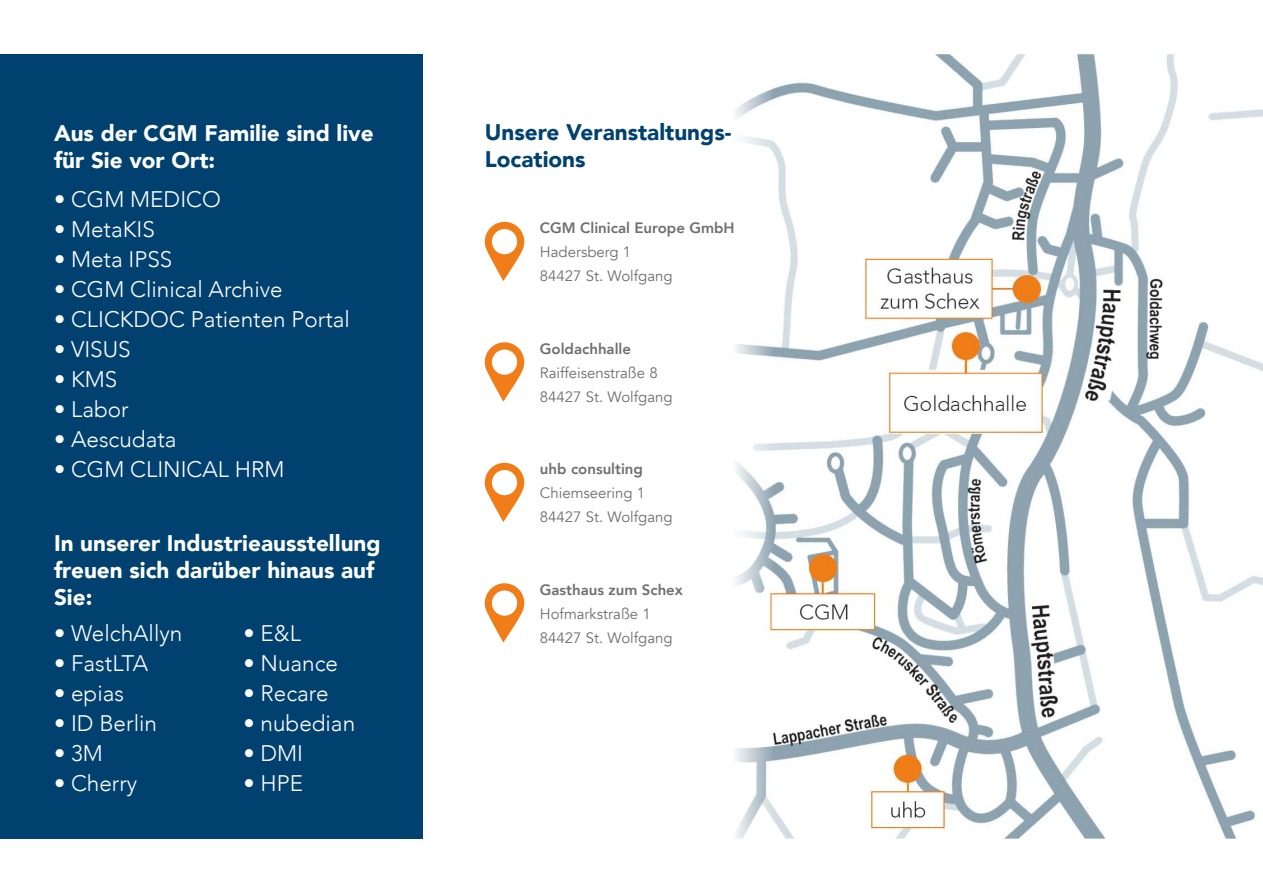
<style>
.page{position:relative;width:1263px;height:893px;background:#fff}
.page>*{position:absolute;margin:0;border:0;box-sizing:border-box;transform-origin:0 0}
.t1{font:300 22.5px "Avenir LT Com";color:#fff}
.t2{font:900 22.5px/27px "Avenir LT Com";color:#fff}
.t3{font:900 22.5px/27px "Avenir LT Com";color:#004170}
.t4{font:15px/24px "Avenir LT Com";color:#706f6f}
.t5{font:800 15px "Avenir LT Com";color:#706f6f}
</style>
<div class="page">
<img style="left:735px;top:54px;width:528px;height:785px">
<svg style="left:485px;top:222px;width:39px;height:59px"></svg>
<svg style="left:485px;top:342px;width:39px;height:60px"></svg>
<svg style="left:485px;top:463px;width:39px;height:59px"></svg>
<svg style="left:485px;top:583px;width:39px;height:59px"></svg>
<div style="left:0;top:54px;width:422px;height:785px;background:#004170"></div>
<p class="t2" style="left:54px;top:120px;width:321px">Aus der CGM Familie sind live für Sie vor Ort:</p>
<p class="t1" style="left:54px;top:186px;width:168px">• CGM MEDICO</p>
<p class="t1" style="left:54px;top:216px;width:102px">• MetaKIS</p>
<p class="t1" style="left:54px;top:246px;width:120px">• Meta IPSS</p>
<p class="t1" style="left:54px;top:276px;width:230px">• CGM Clinical Archive</p>
<p class="t1" style="left:54px;top:306px;width:297px">• CLICKDOC Patienten Portal</p>
<p class="t1" style="left:54px;top:336px;width:78px">• VISUS</p>
<p class="t1" style="left:54px;top:366px;width:65px">• KMS</p>
<p class="t1" style="left:54px;top:396px;width:76px">• Labor</p>
<p class="t1" style="left:54px;top:426px;width:124px">• Aescudata</p>
<p class="t1" style="left:54px;top:456px;width:232px">• CGM CLINICAL HRM</p>
<p class="t2" style="left:54px;top:529px;width:328px">In unserer Industrieausstellung freuen sich darüber hinaus auf<br>Sie:</p>
<p class="t1" style="left:54px;top:620px;width:130px">• WelchAllyn</p>
<p class="t1" style="left:54px;top:650px;width:96px">• FastLTA</p>
<p class="t1" style="left:54px;top:680px;width:72px">• epias</p>
<p class="t1" style="left:54px;top:710px;width:104px">• ID Berlin</p>
<p class="t1" style="left:54px;top:740px;width:50px">• 3M</p>
<p class="t1" style="left:54px;top:770px;width:85px">• Cherry</p>
<p class="t1" style="left:243px;top:620px;width:59px">• E&amp;L</p>
<p class="t1" style="left:243px;top:650px;width:96px">• Nuance</p>
<p class="t1" style="left:243px;top:680px;width:87px">• Recare</p>
<p class="t1" style="left:243px;top:710px;width:113px">• nubedian</p>
<p class="t1" style="left:243px;top:740px;width:61px">• DMI</p>
<p class="t1" style="left:243px;top:770px;width:61px">• HPE</p>
<p class="t3" style="left:485px;top:119px;width:248px">Unsere Veranstaltungs-<br>Locations</p>
<p class="t5" style="left:540px;top:219px;width:196px">CGM Clinical Europe GmbH</p>
<p class="t4" style="left:540px;top:240px;width:134px">Hadersberg 1<br>84427 St. Wolfgang</p>
<p class="t5" style="left:540px;top:340px;width:93px">Goldachhalle</p>
<p class="t4" style="left:540px;top:361px;width:134px">Raiffeisenstraße 8<br>84427 St. Wolfgang</p>
<p class="t5" style="left:540px;top:460px;width:105px">uhb consulting</p>
<p class="t4" style="left:540px;top:481px;width:134px">Chiemseering 1<br>84427 St. Wolfgang</p>
<p class="t5" style="left:540px;top:580px;width:145px">Gasthaus zum Schex</p>
<p class="t4" style="left:540px;top:602px;width:134px">Hofmarkstraße 1<br>84427 St. Wolfgang</p>
</div>
